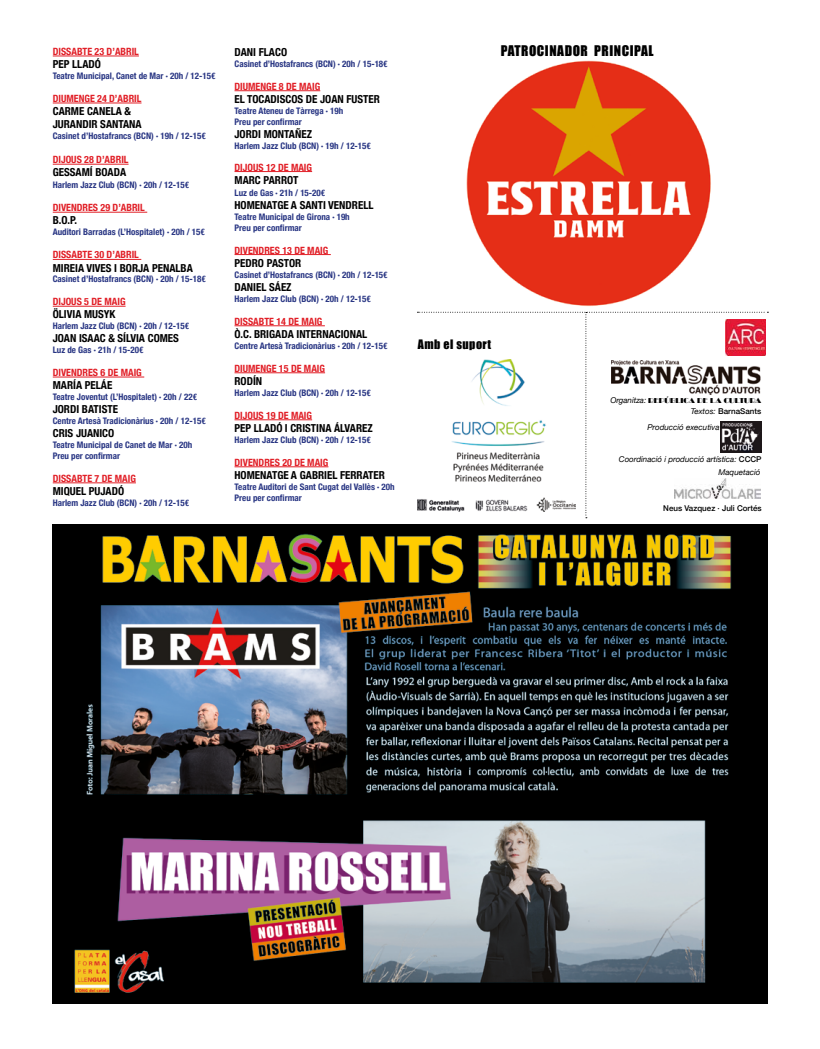
<style>
.page{position:relative;width:820px;height:1049px;background:#fff}
.page>*{position:absolute;margin:0;border:0;box-sizing:border-box;transform-origin:0 0}
.t1{font:13.5px "Impact";letter-spacing:.04em;color:#000}
.t2{font:12px "Impact";letter-spacing:.04em;color:#000}
.t3{font:700 condensed 11px/13.2px "Helvetica Neue";color:#000}
.t4{font:700 condensed 10px "Helvetica Neue";color:#e11e26}
.t5{font:700 condensed 9px/10.8px "Helvetica Neue";color:#283583}
.t6{font:italic 8px/13px "Helvetica Neue";color:#000;text-align:right}
.t7{font:500 8px "Helvetica Neue";color:#000}
.t8{font:7px "Broadway BT";color:#000}
.s1{font-weight:400;font-style:italic}
.s2{font-weight:500;font-style:normal}
</style>
<div class="page">
<hr style="left:53px;top:56px;width:86px;height:1px;background:#e11e26">
<hr style="left:53px;top:103px;width:88px;height:1px;background:#e11e26">
<hr style="left:53px;top:164px;width:75px;height:1px;background:#e11e26">
<hr style="left:53px;top:212px;width:94px;height:1px;background:#e11e26">
<hr style="left:53px;top:259px;width:88px;height:1px;background:#e11e26">
<hr style="left:53px;top:306px;width:72px;height:1px;background:#e11e26">
<hr style="left:53px;top:377px;width:91px;height:1px;background:#e11e26">
<hr style="left:53px;top:483px;width:83px;height:1px;background:#e11e26">
<hr style="left:234px;top:90px;width:86px;height:1px;background:#e11e26">
<hr style="left:234px;top:171px;width:78px;height:1px;background:#e11e26">
<hr style="left:234px;top:254px;width:97px;height:1px;background:#e11e26">
<hr style="left:234px;top:325px;width:91px;height:1px;background:#e11e26">
<hr style="left:234px;top:372px;width:91px;height:1px;background:#e11e26">
<hr style="left:234px;top:419px;width:78px;height:1px;background:#e11e26">
<hr style="left:234px;top:466px;width:94px;height:1px;background:#e11e26">
<img style="left:466px;top:60px;width:245px;height:246px">
<img style="left:53px;top:524px;width:714px;height:479px">
<svg style="left:417px;top:312px;width:351px;height:206px"></svg>
<div style="left:607px;top:357px;width:156px;height:162px;background:#fff"></div>
<img style="left:611px;top:361px;width:150px;height:33px">
<img style="left:720px;top:422px;width:41px;height:31px">
<img style="left:674px;top:479px;width:86px;height:20px">
<p class="t4" style="left:53px;top:43px;width:88px">DISSABTE 23 D’ABRIL</p>
<p class="t3" style="left:53px;top:57px;width:50px">PEP LLADÓ</p>
<p class="t5" style="left:53px;top:70px;width:164px">Teatre Municipal, Canet de Mar · 20h / 12-15€</p>
<p class="t4" style="left:53px;top:90px;width:90px">DIUMENGE 24 D’ABRIL</p>
<p class="t3" style="left:53px;top:104px;width:90px">CARME CANELA &amp;<br>JURANDIR SANTANA</p>
<p class="t5" style="left:53px;top:130px;width:154px">Casinet d’Hostafrancs (BCN) · 19h / 12-15€</p>
<p class="t4" style="left:53px;top:151px;width:77px">DIJOUS 28 D’ABRIL</p>
<p class="t3" style="left:53px;top:165px;width:75px">GESSAMÍ BOADA</p>
<p class="t5" style="left:53px;top:179px;width:138px">Harlem Jazz Club (BCN) · 20h / 12-15€</p>
<p class="t4" style="left:53px;top:199px;width:93px">DIVENDRES 29 D’ABRIL</p>
<p class="t3" style="left:53px;top:213px;width:26px">B.O.P.</p>
<p class="t5" style="left:53px;top:226px;width:153px">Auditori Barradas (L’Hospitalet) · 20h / 15€</p>
<p class="t4" style="left:53px;top:247px;width:88px">DISSABTE 30 D’ABRIL</p>
<p class="t3" style="left:53px;top:260px;width:141px">MIREIA VIVES I BORJA PENALBA</p>
<p class="t5" style="left:53px;top:273px;width:154px">Casinet d’Hostafrancs (BCN) · 20h / 15-18€</p>
<p class="t4" style="left:53px;top:293px;width:74px">DIJOUS 5 DE MAIG</p>
<p class="t3" style="left:53px;top:307px;width:64px">ÖLIVIA MUSYK</p>
<p class="t5" style="left:53px;top:320px;width:138px">Harlem Jazz Club (BCN) · 20h / 12-15€</p>
<p class="t3" style="left:53px;top:331px;width:128px">JOAN ISAAC &amp; SÍLVIA COMES</p>
<p class="t5" style="left:53px;top:344px;width:92px">Luz de Gas · 21h / 15-20€</p>
<p class="t4" style="left:53px;top:364px;width:91px">DIVENDRES 6 DE MAIG</p>
<p class="t3" style="left:53px;top:378px;width:61px">MARÍA PELÁE</p>
<p class="t5" style="left:53px;top:391px;width:146px">Teatre Joventut (L’Hospitalet) · 20h / 22€</p>
<p class="t3" style="left:53px;top:402px;width:67px">JORDI BATISTE</p>
<p class="t5" style="left:53px;top:415px;width:154px">Centre Artesà Tradicionàrius · 20h / 12-15€</p>
<p class="t3" style="left:53px;top:426px;width:63px">CRIS JUANICO</p>
<p class="t5" style="left:53px;top:439px;width:141px">Teatre Municipal de Canet de Mar · 20h<br>Preu per confirmar</p>
<p class="t4" style="left:53px;top:470px;width:85px">DISSABTE 7 DE MAIG</p>
<p class="t3" style="left:53px;top:484px;width:73px">MIQUEL PUJADÓ</p>
<p class="t5" style="left:53px;top:497px;width:138px">Harlem Jazz Club (BCN) · 20h / 12-15€</p>
<p class="t3" style="left:234px;top:45px;width:54px">DANI FLACO</p>
<p class="t5" style="left:234px;top:58px;width:154px">Casinet d’Hostafrancs (BCN) · 20h / 15-18€</p>
<p class="t4" style="left:234px;top:78px;width:87px">DIUMENGE 8 DE MAIG</p>
<p class="t3" style="left:234px;top:92px;width:147px">EL TOCADISCOS DE JOAN FUSTER</p>
<p class="t5" style="left:234px;top:105px;width:110px">Teatre Ateneu de Tàrrega · 19h<br>Preu per confirmar</p>
<p class="t3" style="left:234px;top:126px;width:79px">JORDI MONTAÑEZ</p>
<p class="t5" style="left:234px;top:139px;width:138px">Harlem Jazz Club (BCN) · 19h / 12-15€</p>
<p class="t4" style="left:234px;top:159px;width:79px">DIJOUS 12 DE MAIG</p>
<p class="t3" style="left:234px;top:172px;width:65px">MARC PARROT</p>
<p class="t5" style="left:234px;top:187px;width:92px">Luz de Gas · 21h / 15-20€</p>
<p class="t3" style="left:234px;top:198px;width:140px">HOMENATGE A SANTI VENDRELL</p>
<p class="t5" style="left:234px;top:211px;width:117px">Teatre Municipal de Girona · 19h<br>Preu per confirmar</p>
<p class="t4" style="left:234px;top:242px;width:95px">DIVENDRES 13 DE MAIG</p>
<p class="t3" style="left:234px;top:255px;width:68px">PEDRO PASTOR</p>
<p class="t5" style="left:234px;top:268px;width:154px">Casinet d’Hostafrancs (BCN) · 20h / 12-15€</p>
<p class="t3" style="left:234px;top:279px;width:59px">DANIEL SÁEZ</p>
<p class="t5" style="left:234px;top:293px;width:138px">Harlem Jazz Club (BCN) · 20h / 12-15€</p>
<p class="t4" style="left:234px;top:313px;width:89px">DISSABTE 14 DE MAIG</p>
<p class="t3" style="left:234px;top:327px;width:134px">Ò.C. BRIGADA INTERNACIONAL</p>
<p class="t5" style="left:234px;top:340px;width:154px">Centre Artesà Tradicionàrius · 20h / 12-15€</p>
<p class="t4" style="left:234px;top:360px;width:92px">DIUMENGE 15 DE MAIG</p>
<p class="t3" style="left:234px;top:374px;width:29px">RODÍN</p>
<p class="t5" style="left:234px;top:387px;width:138px">Harlem Jazz Club (BCN) · 20h / 12-15€</p>
<p class="t4" style="left:234px;top:407px;width:79px">DIJOUS 19 DE MAIG</p>
<p class="t3" style="left:234px;top:421px;width:140px">PEP LLADÓ I CRISTINA ÁLVAREZ</p>
<p class="t5" style="left:234px;top:434px;width:138px">Harlem Jazz Club (BCN) · 20h / 12-15€</p>
<p class="t4" style="left:234px;top:454px;width:95px">DIVENDRES 20 DE MAIG</p>
<p class="t3" style="left:234px;top:468px;width:152px">HOMENATGE A GABRIEL FERRATER</p>
<p class="t5" style="left:234px;top:480px;width:162px">Teatre Auditori de Sant Cugat del Vallès · 20h<br>Preu per confirmar</p>
<h1 class="t1" style="left:500px;top:40px;width:154px">PATROCINADOR PRINCIPAL</h1>
<h2 class="t2" style="left:417px;top:335px;width:75px">Amb el suport</h2>
<p class="t8" style="left:647px;top:396px;width:114px">REPÚBLICA DE LA CULTURA</p>
<p class="t7" style="left:690px;top:405px;width:72px"><span class="s1">Textos:</span> BarnaSants</p>
<p class="t6" style="left:610px;top:394px;width:37px">Organitza:</p>
<p class="t6" style="left:647px;top:421px;width:74px">Producció executiva</p>
<p class="t6" style="left:618px;top:453px;width:144px">Coordinació i producció artística: <span class="s2">CCCP<br></span>Maquetació</p>
<p class="t7" style="left:663px;top:502px;width:100px">Neus Vazquez · Juli Cortés</p>
</div>
